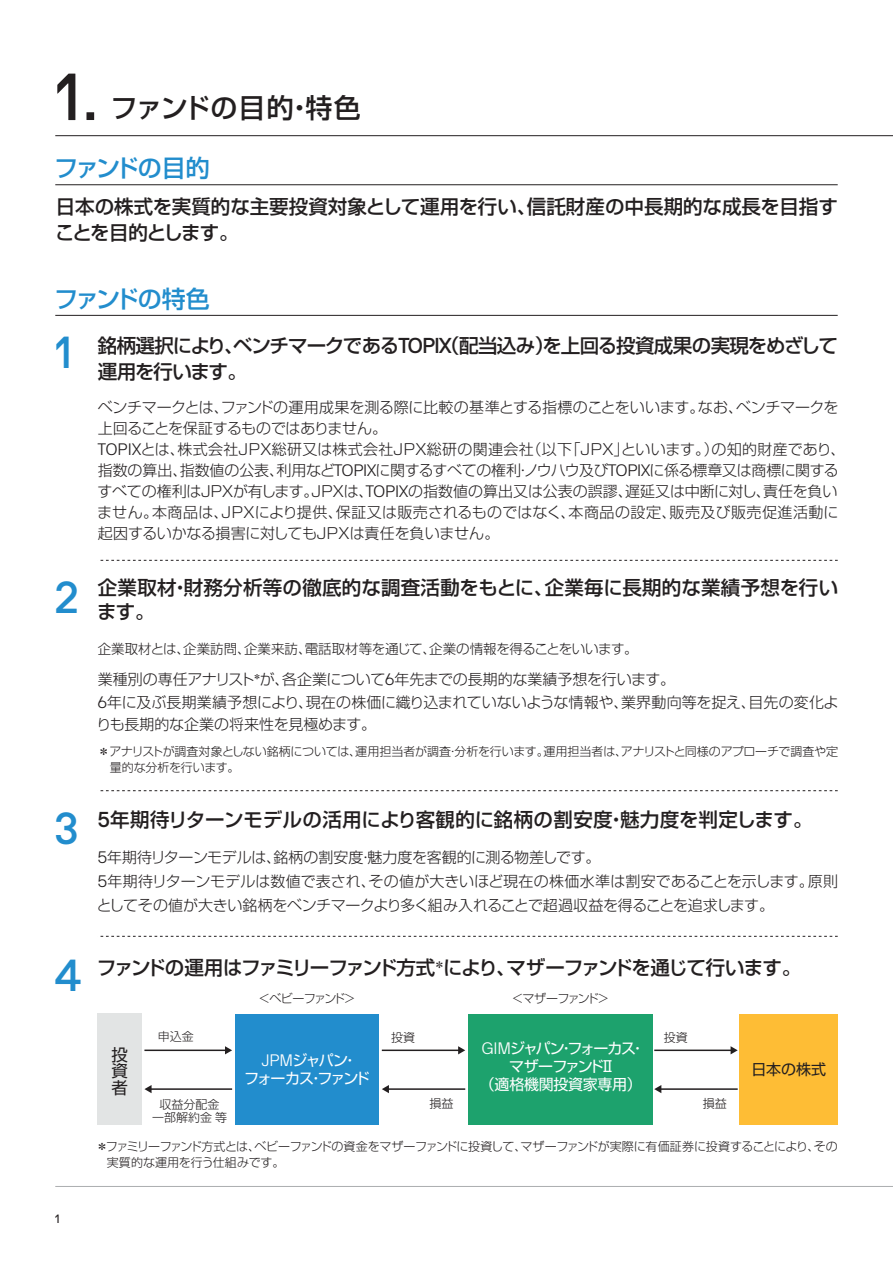
<style>
.page{position:relative;width:893px;height:1263px;background:#fff}
.page>*{position:absolute;margin:0;border:0;box-sizing:border-box;transform-origin:0 0}
.t1{font:44.55px "JPMAM Pro Med";color:#228dcd}
.t2{font:27px "Shin Go Pro Medium 90 pv RKSJ H";letter-spacing:.015em;color:#231f20}
.t3{font:24px "Shin Go Pro Medium 90 pv RKSJ H";letter-spacing:-.075em;color:#228dcd}
.t4{font:19.5px/25.5px "Shin Go Pro Medium 90 pv RKSJ H";letter-spacing:-.005em;color:#231f20}
.t5{font:19.5px/25.5px "Shin Go Pro Medium 90 pv RKSJ H";letter-spacing:-.06em;color:#231f20}
.t6{font:19.5px/24px "Shin Go Pro Medium 90 pv RKSJ H";letter-spacing:.015em;color:#231f20}
.t7{font:19.5px "Shin Go Pro Medium 90 pv RKSJ H";letter-spacing:-.07em;color:#231f20}
.t8{font:16.5px/16.6px "Shin Go Pro Regular 90 pv RKSJ V";color:#231f20;text-align:justify}
.t9{font:15px/21px "Shin Go Pro Light 90 pv RKSJ H";letter-spacing:-.01em;color:#231f20}
.t10{font:15px/18px "Shin Go Pro Regular 90 pv RKSJ H";letter-spacing:-.055em;color:#fff;text-align:center}
.t11{font:15px/18px "Shin Go Pro Regular 90 pv RKSJ H";letter-spacing:-.12em;color:#fff;text-align:center}
.t12{font:15px "Shin Go Pro Regular 90 pv RKSJ H";color:#231f20}
.t13{font:13.5px "Shin Go Pro Light 90 pv RKSJ H";color:#231f20}
.t14{font:12px/16.5px "Shin Go Pro Light 90 pv RKSJ H";letter-spacing:-.02em;color:#231f20}
.t15{font:12px "Shin Go Pro Light 90 pv RKSJ H";letter-spacing:-.1em;color:#231f20}
.t16{font:12px/13.5px "Shin Go Pro Light 90 pv RKSJ H";color:#231f20;text-align:center}
.t17{font:12px "JPMAM Pro Reg";color:#231f20}
.s1{font-family:"JPMAM Pro Med";font-size:66px}
.s2{font-family:"JPMAM Pro Med";font-size:52.8px}
.s3{font-family:"JPMAM Pro Med";font-size:21.45px}
.s4{font-family:"JPMAM Pro Lig";font-size:16.5px}
</style>
<div class="page">
<hr style="left:55px;top:135px;width:838px;height:1px;background:#231f20">
<hr style="left:55px;top:1186px;width:838px;height:1px;background:#abadaf">
<hr style="left:55px;top:184px;width:783px;height:1px;background:#231f20">
<hr style="left:55px;top:315px;width:783px;height:1px;background:#231f20">
<svg style="left:100px;top:560px;width:738px;height:1px"></svg>
<svg style="left:100px;top:790px;width:738px;height:1px"></svg>
<svg style="left:100px;top:936px;width:738px;height:1px"></svg>
<div style="left:97px;top:1013px;width:45px;height:112px;background:#e2e4e4"></div>
<div style="left:235px;top:1014px;width:144px;height:111px;background:#228dcd"></div>
<div style="left:468px;top:1014px;width:185px;height:111px;background:#1da26d"></div>
<div style="left:740px;top:1014px;width:98px;height:111px;background:#febd35"></div>
<hr style="left:144px;top:1049px;width:82px;height:2px;background:#231f20">
<svg style="left:225px;top:1046px;width:7px;height:8px"></svg>
<hr style="left:150px;top:1088px;width:82px;height:2px;background:#231f20">
<svg style="left:144px;top:1085px;width:8px;height:8px"></svg>
<hr style="left:382px;top:1049px;width:77px;height:2px;background:#231f20">
<svg style="left:458px;top:1046px;width:7px;height:8px"></svg>
<hr style="left:388px;top:1088px;width:77px;height:2px;background:#231f20">
<svg style="left:382px;top:1085px;width:7px;height:8px"></svg>
<hr style="left:654px;top:1049px;width:78px;height:2px;background:#231f20">
<svg style="left:731px;top:1046px;width:7px;height:8px"></svg>
<hr style="left:660px;top:1088px;width:78px;height:2px;background:#231f20">
<svg style="left:654px;top:1085px;width:7px;height:8px"></svg>
<h2 class="t2" style="left:55px;top:98px;width:307px"><span class="s1">1</span><span class="s2">.</span> ファンドの目的・特色</h2>
<h3 class="t3" style="left:54px;top:159px;width:157px">ファンドの目的</h3>
<h3 class="t4" style="left:55px;top:197px;width:784px">日本の株式を実質的な主要投資対象として運用を行い、信託財産の中長期的な成長を目指すことを目的とします。</h3>
<h3 class="t3" style="left:54px;top:290px;width:157px">ファンドの特色</h3>
<h1 class="t1" style="left:55px;top:327px;width:19px">1</h1>
<h3 class="t5" style="left:98px;top:336px;width:742px">銘柄選択により、ベンチマークである<span class="s3">TOPIX</span>（配当込み）を上回る投資成果の実現をめざして運用を行います。</h3>
<p class="t9" style="left:97px;top:399px;width:750px">ベンチマークとは、ファンドの運用成果を測る際に比較の基準とする指標のことをいいます。なお、ベンチマークを上回ることを保証するものではありません。<br><span class="s4">TOPIX</span>とは、株式会社ＪＰＸ総研又は株式会社ＪＰＸ総研の関連会社（以下「ＪＰＸ」といいます。）の知的財産であり、指数の算出、指数値の公表、利用など<span class="s4">TOPIX</span>に関するすべての権利・ノウハウ及び<span class="s4">TOPIX</span>に係る標章又は商標に関するすべての権利はＪＰＸが有します。ＪＰＸは、<span class="s4">TOPIX</span>の指数値の算出又は公表の誤謬、遅延又は中断に対し、責任を負いません。本商品は、ＪＰＸにより提供、保証又は販売されるものではなく、本商品の設定、販売及び販売促進活動に起因するいかなる損害に対してもＪＰＸは責任を負いません。</p>
<h1 class="t1" style="left:55px;top:571px;width:25px">2</h1>
<h3 class="t6" style="left:97px;top:579px;width:743px">企業取材・財務分析等の徹底的な調査活動をもとに、企業毎に長期的な業績予想を行います。</h3>
<p class="t13" style="left:98px;top:644px;width:541px">企業取材とは、企業訪問、企業来訪、電話取材等を通じて、企業の情報を得ることをいいます。</p>
<p class="t9" style="left:96px;top:671px;width:744px;line-height:22.5px">業種別の専任アナリスト<sup>＊</sup>が、各企業について<span class="s4">6</span>年先までの長期的な業績予想を行います。<br><span class="s4">6</span>年に及ぶ長期業績予想により、現在の株価に織り込まれていないような情報や、業界動向等を捉え、目先の変化よりも長期的な企業の将来性を見極めます。</p>
<p class="t14" style="left:110px;top:745px;width:730px;text-indent:-12px">＊アナリストが調査対象としない銘柄については、運用担当者が調査・分析を行います。運用担当者は、アナリストと同様のアプローチで調査や定量的な分析を行います。</p>
<h1 class="t1" style="left:55px;top:803px;width:25px">3</h1>
<h3 class="t4" style="left:98px;top:809px;width:716px"><span class="s3">5</span>年期待リターンモデルの活用により客観的に銘柄の割安度・魅力度を判定します。</h3>
<p class="t9" style="left:97px;top:847px;width:743px;line-height:24px"><span class="s4">5</span>年期待リターンモデルは、銘柄の割安度・魅力度を客観的に測る物差しです。<br><span class="s4">5</span>年期待リターンモデルは数値で表され、その値が大きいほど現在の株価水準は割安であることを示します。原則としてその値が大きい銘柄をベンチマークより多く組み入れることで超過収益を得ることを追求します。</p>
<h1 class="t1" style="left:55px;top:949px;width:27px">4</h1>
<h3 class="t7" style="left:97px;top:961px;width:706px">ファンドの運用はファミリーファンド方式<sup>＊</sup>により、マザーファンドを通じて行います。</h3>
<p class="t8" style="left:111px;top:1048px;width:18px">投資者</p>
<p class="t14" style="left:158px;top:1030px;width:37px">申込金</p>
<p class="t16" style="left:152px;top:1099px;width:76px">収益分配金一部解約金等</p>
<p class="t15" style="left:259px;top:994px;width:98px">＜ベビーファンド＞</p>
<p class="t15" style="left:512px;top:994px;width:99px">＜マザーファンド＞</p>
<p class="t11" style="left:244px;top:1053px;width:127px"><span class="s4">JPM</span>ジャパン・<br>フォーカス・ファンド</p>
<p class="t14" style="left:391px;top:1030px;width:25px">投資</p>
<p class="t14" style="left:430px;top:1097px;width:25px">損益</p>
<p class="t10" style="left:480px;top:1041px;width:167px"><span class="s4">GIM</span>ジャパン・フォーカス・マザーファンドⅡ<br>（適格機関投資家専用）</p>
<p class="t14" style="left:664px;top:1030px;width:25px">投資</p>
<p class="t14" style="left:703px;top:1097px;width:25px">損益</p>
<p class="t12" style="left:751px;top:1063px;width:76px">日本の株式</p>
<p class="t14" style="left:107px;top:1139px;width:733px;text-indent:-11px">＊ファミリーファンド方式とは、ベビーファンドの資金をマザーファンドに投資して、マザーファンドが実際に有価証券に投資することにより、その実質的な運用を行う仕組みです。</p>
<p class="t17" style="left:55px;top:1212px;width:6px">1</p>
</div>
